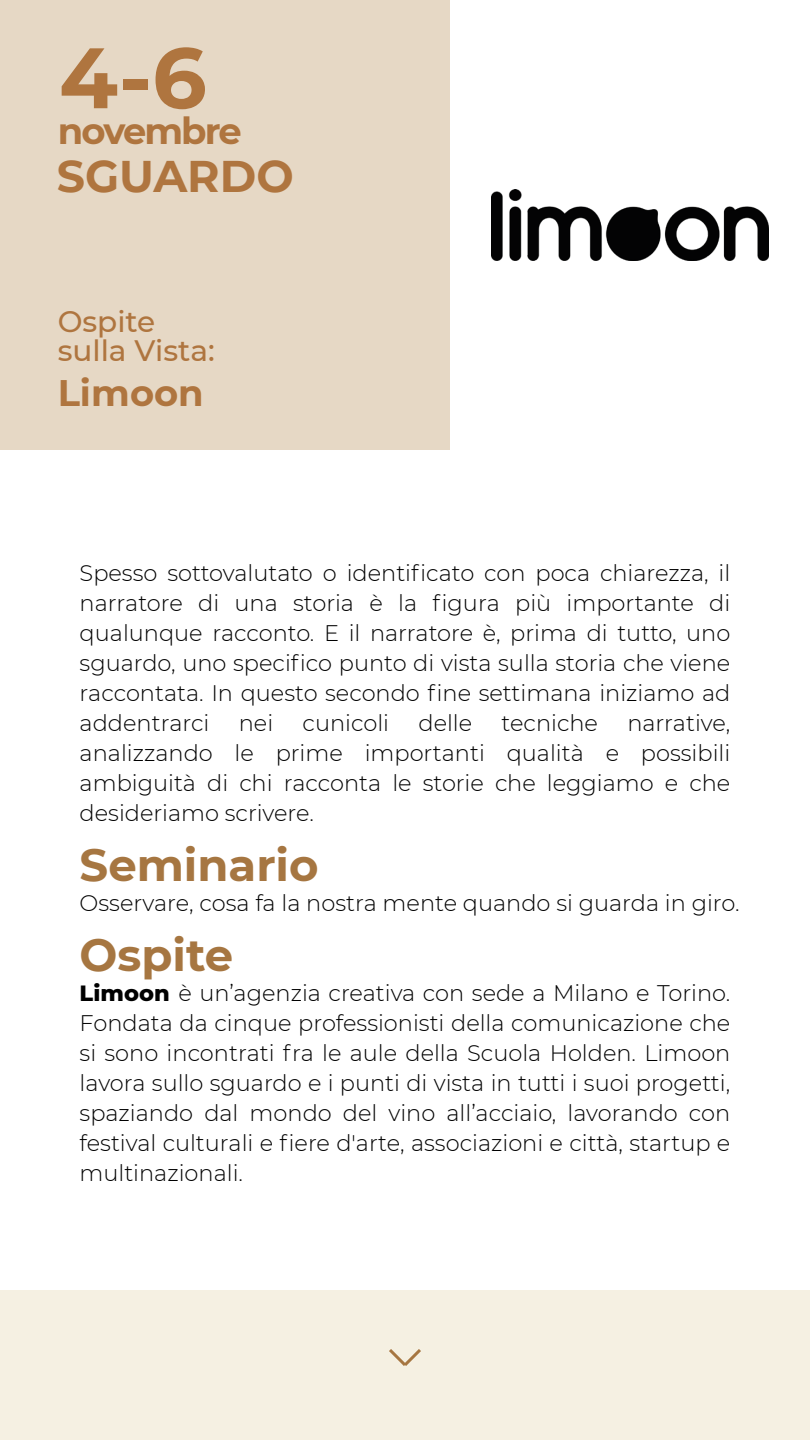
<style>
.page{position:relative;width:810px;height:1440px;background:#fff}
.page>*{position:absolute;margin:0;border:0;box-sizing:border-box;transform-origin:0 0}
.t1{font:700 85.57px "Montserrat";color:#af753f}
.t2{font:700 45px "Montserrat";color:#a67641}
.t3{font:700 44.25px "Montserrat";color:#af753f}
.t4{font:700 36.9px "Montserrat";letter-spacing:-.045em;color:#af753f}
.t5{font:500 29.47px/29.5px "Montserrat";color:#af753f}
.t6{font:300 22.5px/30px "Montserrat";color:#000;text-align:justify}
.s1{font-weight:800}
</style>
<div class="page">
<img style="left:492px;top:189px;width:276px;height:72px">
<div style="left:0;top:0;width:450px;height:450px;background:#e6d8c5"></div>
<div style="left:0;top:1290px;width:810px;height:150px;background:#f5f0e2"></div>
<svg style="left:389px;top:1349px;width:32px;height:17px"></svg>
<h1 class="t1" style="left:59px;top:16px;width:149px">4-6</h1>
<h3 class="t4" style="left:58px;top:104px;width:186px">novembre</h3>
<h3 class="t3" style="left:57px;top:144px;width:238px">SGUARDO</h3>
<h3 class="t5" style="left:58px;top:306px;width:158px">Ospite sulla Vista:</h3>
<h3 class="t4" style="left:58px;top:366px;width:148px">Limoon</h3>
<p class="t6" style="left:80px;top:557px;width:652px">Spesso sottovalutato o identificato con poca chiarezza, il narratore di una storia è la figura più importante di qualunque racconto. E il narratore è, prima di tutto, uno sguardo, uno specifico punto di vista sulla storia che viene raccontata. In questo secondo fine settimana iniziamo ad addentrarci</p>
<p class="t6" style="left:239px;top:707px;width:36px">nei</p>
<p class="t6" style="left:303px;top:707px;width:88px">cunicoli</p>
<p class="t6" style="left:418px;top:707px;width:55px">delle</p>
<p class="t6" style="left:502px;top:707px;width:98px">tecniche</p>
<p class="t6" style="left:80px;top:707px;width:652px;text-indent:548px">narrative, analizzando le prime importanti qualità e possibili ambiguità di chi racconta le storie che leggiamo e che desideriamo scrivere.</p>
<h2 class="t2" style="left:80px;top:832px;width:240px">Seminario</h2>
<p class="t6" style="left:80px;top:887px;width:661px">Osservare, cosa fa la nostra mente quando si guarda in giro.</p>
<h2 class="t2" style="left:80px;top:922px;width:155px">Ospite</h2>
<p class="t6" style="left:80px;top:977px;width:652px"><span class="s1">Limoon</span> è un’agenzia creativa con sede a Milano e Torino.<br>Fondata da cinque professionisti della comunicazione che si sono incontrati fra le aule della Scuola Holden. Limoon lavora sullo sguardo e i punti di vista in tutti i suoi progetti, spaziando dal mondo del vino all’acciaio, lavorando con festival culturali e fiere d'arte, associazioni e città, startup e multinazionali.</p>
</div>
